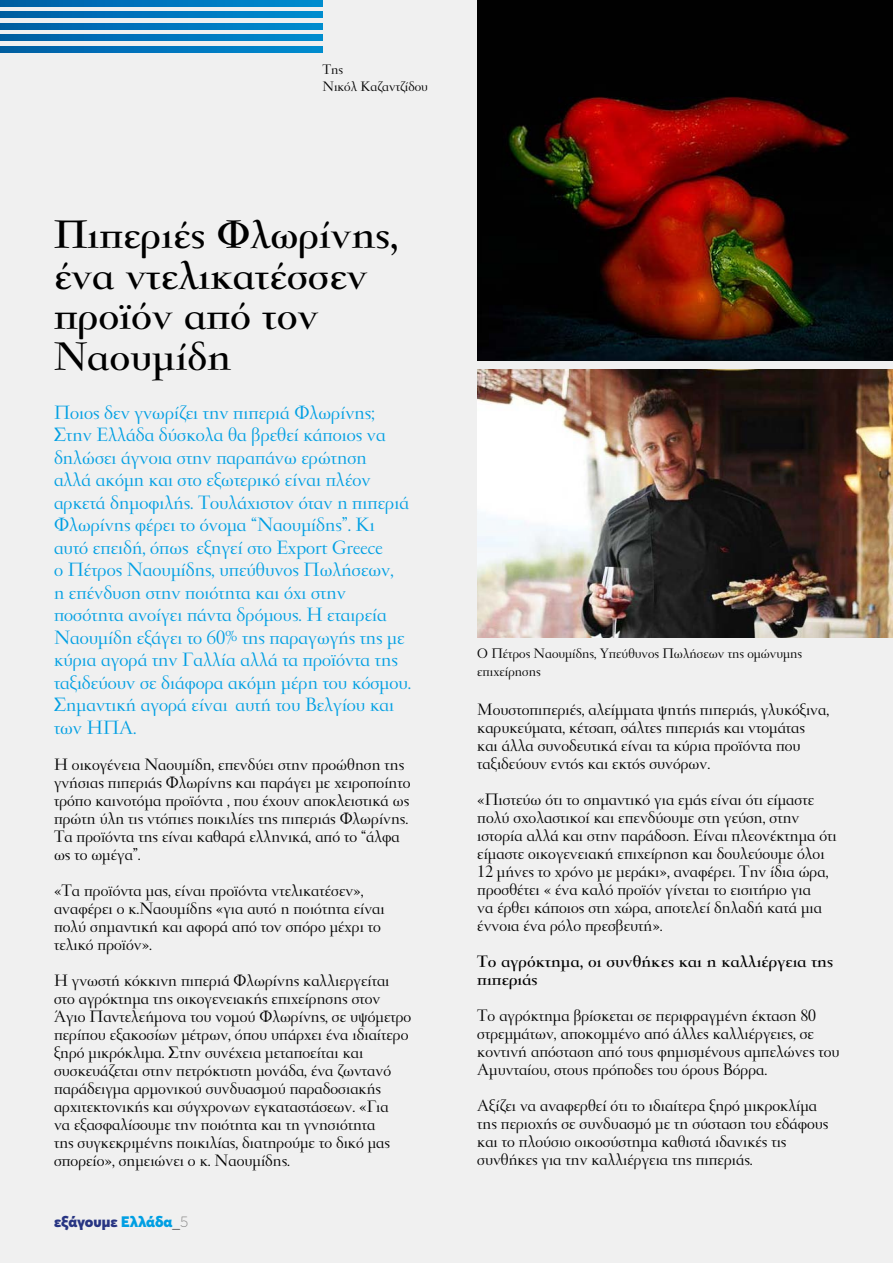
<style>
.page{position:relative;width:893px;height:1263px;background:#f0f0f0}
.page>*{position:absolute;margin:0;border:0;box-sizing:border-box;transform-origin:0 0}
.t1{font:700 43.5px/40.5px "PF Garamond Classic";color:#000}
.t2{font:21px/22.5px "PF Garamond Classic";color:#009fe3}
.t3{font:18px/18px "PF Garamond Classic";color:#000}
.t4{font:700 18px/18px "PF Garamond Classic";color:#000}
.t5{font:15px/16.5px "PF Garamond Classic";color:#000}
.t6{font:900 15px "Averta";color:#283583}
.s1{color:#009fe3}
.s2{font-family:"PF Garamond Classic";font-weight:400;color:#000}
.s3{font-weight:100;color:#706f6f}
</style>
<div class="page">
<svg style="left:0;top:46px;width:322px;height:6px"></svg>
<svg style="left:0;top:23px;width:322px;height:6px"></svg>
<svg style="left:0;top:0;width:322px;height:6px"></svg>
<svg style="left:0;top:35px;width:322px;height:6px"></svg>
<svg style="left:0;top:12px;width:322px;height:6px"></svg>
<img style="left:477px;top:370px;width:416px;height:268px">
<img style="left:477px;top:0;width:416px;height:360px">
<p class="t5" style="left:322px;top:62px;width:107px">Της<br>Νικόλ Καζαντζίδου</p>
<h1 class="t1" style="left:54px;top:216px;width:346px">Πιπεριές Φλωρίνης, ένα ντελικατέσσεν προϊόν από τον<br>Ναουμίδη</h1>
<p class="t2" style="left:54px;top:402px;width:359px">Ποιος δεν γνωρίζει την πιπεριά Φλωρίνης; Στην Ελλάδα δύσκολα θα βρεθεί κάποιος να δηλώσει άγνοια στην παραπάνω ερώτηση<br>αλλά ακόμη και στο εξωτερικό είναι πλέον αρκετά δημοφιλής. Τουλάχιστον όταν η πιπεριά Φλωρίνης φέρει το όνομα “Ναουμίδης”. Κι αυτό επειδή, όπως εξηγεί στο Export Greece<br>ο Πέτρος Ναουμίδης, υπεύθυνος Πωλήσεων,<br>η επένδυση στην ποιότητα και όχι στην ποσότητα ανοίγει πάντα δρόμους. Η εταιρεία Ναουμίδη εξάγει το 60% της παραγωγής της με κύρια αγορά την Γαλλία αλλά τα προϊόντα της ταξιδεύουν σε διάφορα ακόμη μέρη του κόσμου.<br>Σημαντική αγορά είναι αυτή του Βελγίου και των ΗΠΑ.</p>
<p class="t3" style="left:54px;top:756px;width:358px">Η οικογένεια Ναουμίδη, επενδύει στην προώθηση της γνήσιας πιπεριάς Φλωρίνης και παράγει με χειροποίητο τρόπο καινοτόμα προϊόντα , που έχουν αποκλειστικά ως πρώτη ύλη τις ντόπιες ποικιλίες της πιπεριάς Φλωρίνης.<br>Τα προϊόντα της είναι καθαρά ελληνικά, από το “άλφα ως το ωμέγα”.</p>
<p class="t3" style="left:54px;top:882px;width:332px">«Τα προϊόντα μας, είναι προϊόντα ντελικατέσεν», αναφέρει ο κ.Ναουμίδης «για αυτό η ποιότητα είναι πολύ σημαντική και αφορά από τον σπόρο μέχρι το τελικό προϊόν».</p>
<p class="t3" style="left:54px;top:972px;width:359px">Η γνωστή κόκκινη πιπεριά Φλωρίνης καλλιεργείται στο αγρόκτημα της οικογενειακής επιχείρησης στον Άγιο Παντελεήμονα του νομού Φλωρίνης, σε υψόμετρο περίπου εξακοσίων μέτρων, όπου υπάρχει ένα ιδιαίτερο ξηρό μικρόκλιμα. Στην συνέχεια μεταποείται και συσκευάζεται στην πετρόκτιστη μονάδα, ένα ζωντανό παράδειγμα αρμονικού συνδυασμού παραδοσιακής αρχιτεκτονικής και σύγχρονων εγκαταστάσεων. «Για<br>να εξασφαλίσουμε την ποιότητα και τη γνησιότητα<br>της συγκεκριμένης ποικιλίας, διατηρούμε το δικό μας σπορείο», σημειώνει ο κ. Ναουμίδης.</p>
<p class="t6" style="left:54px;top:1211px;width:136px">εξάγουμε <span class="s1">Ελλάδα</span><span class="s2">_</span><span class="s3">5</span></p>
<p class="t5" style="left:477px;top:645px;width:326px;line-height:18px">O Πέτρος Ναουμίδης, Yπεύθυνος Πωλήσεων της ομώνυμης επιχείρησης</p>
<p class="t3" style="left:477px;top:701px;width:353px">Μουστοπιπεριές, αλείμματα ψητής πιπεριάς, γλυκόξινα, καρυκεύματα, κέτσαπ, σάλτες πιπεριάς και ντομάτας και άλλα συνοδευτικά είναι τα κύρια προϊόντα που ταξιδεύουν εντός και εκτός συνόρων.</p>
<p class="t3" style="left:477px;top:791px;width:361px">«Πιστεύω ότι το σημαντικό για εμάς είναι ότι είμαστε πολύ σχολαστικοί και επενδύουμε στη γεύση, στην ιστορία αλλά και στην παράδοση. Είναι πλεονέκτημα ότι είμαστε οικογενειακή επιχείρηση και δουλεύουμε όλοι 12 μήνες το χρόνο με μεράκι», αναφέρει. Την ίδια ώρα, προσθέτει « ένα καλό προϊόν γίνεται το εισιτήριο για<br>να έρθει κάποιος στη χώρα, αποτελεί δηλαδή κατά μια έννοια ένα ρόλο πρεσβευτή».</p>
<p class="t4" style="left:477px;top:953px;width:357px">Το αγρόκτημα, οι συνθήκες και η καλλιέργεια της πιπεριάς</p>
<p class="t3" style="left:477px;top:1007px;width:364px">Το αγρόκτημα βρίσκεται σε περιφραγμένη έκταση 80 στρεμμάτων, αποκομμένο από άλλες καλλιέργειες, σε κοντινή απόσταση από τους φημισμένους αμπελώνες του Αμυνταίου, στους πρόποδες του όρους Βόρρα.</p>
<p class="t3" style="left:477px;top:1097px;width:353px">Αξίζει να αναφερθεί ότι το ιδιαίτερα ξηρό μικροκλίμα της περιοχής σε συνδυασμό με τη σύσταση του εδάφους και το πλούσιο οικοσύστημα καθιστά ιδανικές τις συνθήκες για την καλλιέργεια της πιπεριάς.</p>
</div>
